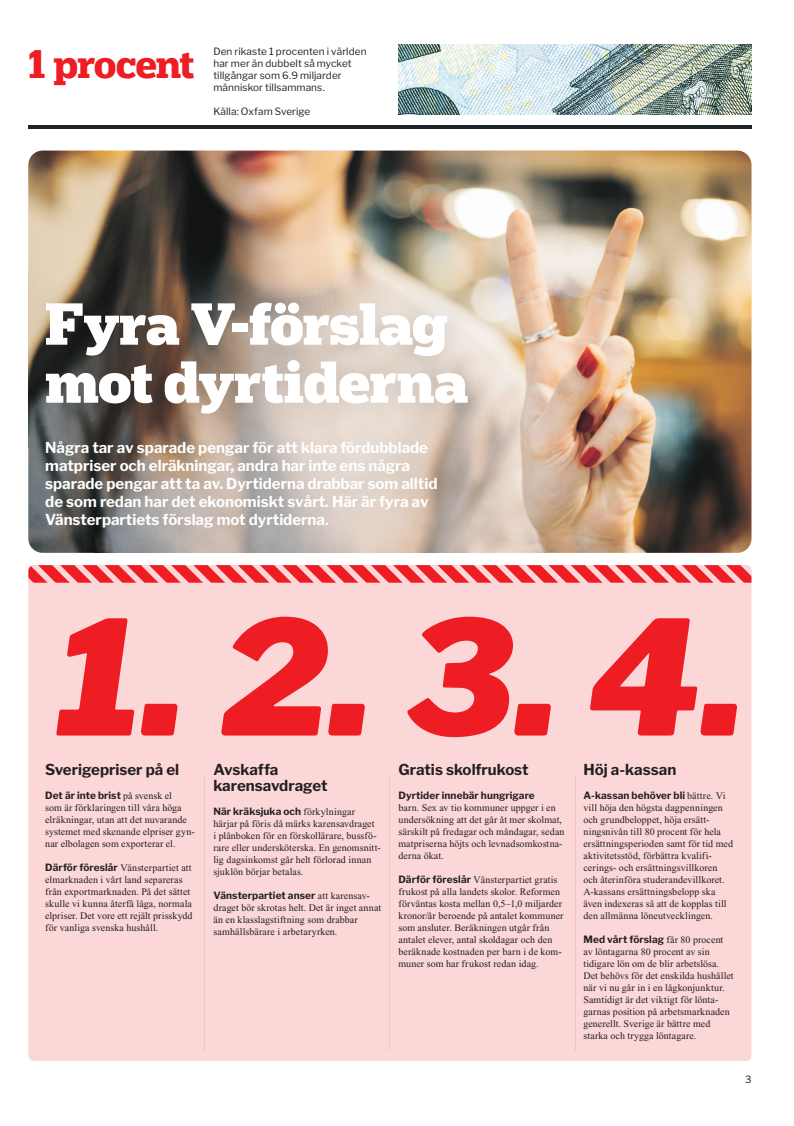
<style>
.page{position:relative;width:794px;height:1126px;background:#fff}
.page>*{position:absolute;margin:0;border:0;box-sizing:border-box;transform-origin:0 0}
.t1{font:italic 100 158px "Libre Franklin";color:#ee1d23}
.t2{font:900 56px/58px "Popular";letter-spacing:-.015em;color:#fff}
.t3{font:700 38px "Popular";letter-spacing:-.02em;color:#ee1d23}
.t4{font:700 15px/18px "Libre Franklin";color:#fff}
.t5{font:700 15px/16px "Libre Franklin";letter-spacing:-.005em;color:#231f20}
.t6{font:10px/12px "Times New Roman";letter-spacing:.01em;color:#231f20}
.t7{font:700 10px "Libre Franklin";letter-spacing:.01em;color:#231f20}
.t8{font:10px/12px "Libre Franklin";letter-spacing:.01em;color:#231f20}
.s1{font-family:"Times New Roman";font-weight:400}
.s2{font-family:"Libre Franklin";font-weight:700}
</style>
<div class="page">
<div style="left:28px;top:565px;width:723px;height:495px;background:#fbd7d8;border-radius:6px"></div>
<svg style="left:28px;top:565px;width:723px;height:17px"></svg>
<img style="left:28px;top:151px;width:723px;height:402px">
<hr style="left:28px;top:125px;width:723px;height:3px;background:#1f2326">
<img style="left:28px;top:271px;width:469px;height:282px">
<img style="left:398px;top:44px;width:353px;height:71px">
<svg style="left:204px;top:775px;width:1px;height:275px"></svg>
<svg style="left:389px;top:775px;width:1px;height:275px"></svg>
<svg style="left:575px;top:775px;width:1px;height:275px"></svg>
<h3 class="t3" style="left:28px;top:39px;width:167px">1 procent</h3>
<p class="t8" style="left:213px;top:45px;width:155px">Den rikaste 1 procenten i världen har mer än dubbelt så mycket tillgångar som 6.9 miljarder människor tillsammans.</p>
<p class="t8" style="left:213px;top:105px;width:98px">Källa: Oxfam Sverige</p>
<h2 class="t2" style="left:45px;top:293px;width:425px">Fyra V-förslag mot dyrtiderna</h2>
<p class="t4" style="left:45px;top:438px;width:394px">Några tar av sparade pengar för att klara fördubblade matpriser och elräkningar, andra har inte ens några sparade pengar att ta av. Dyrtiderna drabbar som alltid de som redan har det ekonomiskt svårt. Här är fyra av Vänsterpartiets förslag mot dyrtiderna.</p>
<h1 class="t1" style="left:56px;top:559px;width:690px">1. 2. 3. 4.</h1>
<h3 class="t5" style="left:45px;top:761px;width:136px">Sverigepriser på el</h3>
<p class="t7" style="left:45px;top:789px;width:128px">Det är inte brist <span class="s1">på svensk el</span></p>
<p class="t6" style="left:45px;top:801px;width:151px">som är förklaringen till våra höga elräkningar, utan att det nuvarande systemet med skenande elpriser gyn&shy;nar elbolagen som exporterar el.</p>
<p class="t6" style="left:45px;top:861px;width:149px"><span class="s2">Därför föreslår</span> Vänsterpartiet att elmarknaden i vårt land separeras från exportmarknaden. På det sättet skulle vi kunna återfå låga, normala elpriser. Det vore ett rejält prisskydd för vanliga svenska hushåll.</p>
<h3 class="t5" style="left:213px;top:761px;width:116px">Avskaffa karensavdraget</h3>
<p class="t7" style="left:213px;top:805px;width:143px">När kräksjuka och <span class="s1">förkylningar</span></p>
<p class="t6" style="left:213px;top:817px;width:169px">härjar på föris då märks karensavdraget<br>i plånboken för en förskollärare, bussfö&shy;rare eller undersköterska. En genomsnitt&shy;lig dagsinkomst går helt förlorad innan sjuklön börjar betalas.</p>
<p class="t7" style="left:213px;top:889px;width:158px">Vänsterpartiet anser <span class="s1">att karensav-</span></p>
<p class="t6" style="left:213px;top:901px;width:169px">draget bör skrotas helt. Det är inget annat än en klasslagstiftning som drabbar samhällsbärare i arbetaryrken.</p>
<h3 class="t5" style="left:398px;top:761px;width:132px">Gratis skolfrukost</h3>
<p class="t7" style="left:398px;top:789px;width:138px">Dyrtider innebär hungrigare</p>
<p class="t6" style="left:398px;top:801px;width:168px">barn. Sex av tio kommuner uppger i en undersökning att det går åt mer skolmat, särskilt på fredagar och måndagar, sedan matpriserna höjts och levnadsomkostna&shy;derna ökat.</p>
<p class="t6" style="left:398px;top:873px;width:167px"><span class="s2">Därför föreslår</span> Vänsterpartiet gratis frukost på alla landets skolor. Reformen förväntas kosta mellan 0,5–1,0 miljarder kronor/år beroende på antalet kommuner som ansluter. Beräkningen utgår från antalet elever, antal skoldagar och den beräknade kostnaden per barn i de kom&shy;muner som har frukost redan idag.</p>
<h3 class="t5" style="left:583px;top:761px;width:94px">Höj a-kassan</h3>
<p class="t7" style="left:583px;top:789px;width:144px">A-kassan behöver bli <span class="s1">bättre. Vi</span></p>
<p class="t6" style="left:583px;top:801px;width:151px">vill höja den högsta dagpenningen och grundbeloppet, höja ersätt&shy;ningsnivån till 80 procent för hela ersättningsperioden samt för tid med aktivitetsstöd, förbättra kvalifi&shy;cerings- och ersättningsvillkoren och återinföra studerandevillkoret.<br>A-kassans ersättningsbelopp ska även indexeras så att de kopplas till den allmänna löneutvecklingen.</p>
<p class="t7" style="left:583px;top:933px;width:141px">Med vårt förslag <span class="s1">får 80 procent</span></p>
<p class="t6" style="left:583px;top:945px;width:152px">av löntagarna 80 procent av sin tidigare lön om de blir arbetslösa.<br>Det behövs för det enskilda hushållet när vi nu går in i en lågkonjunktur.<br>Samtidigt är det viktigt för lönta&shy;garnas position på arbetsmarknaden generellt. Sverige är bättre med starka och trygga löntagare.</p>
<p class="t8" style="left:745px;top:1073px;width:8px">3</p>
</div>
